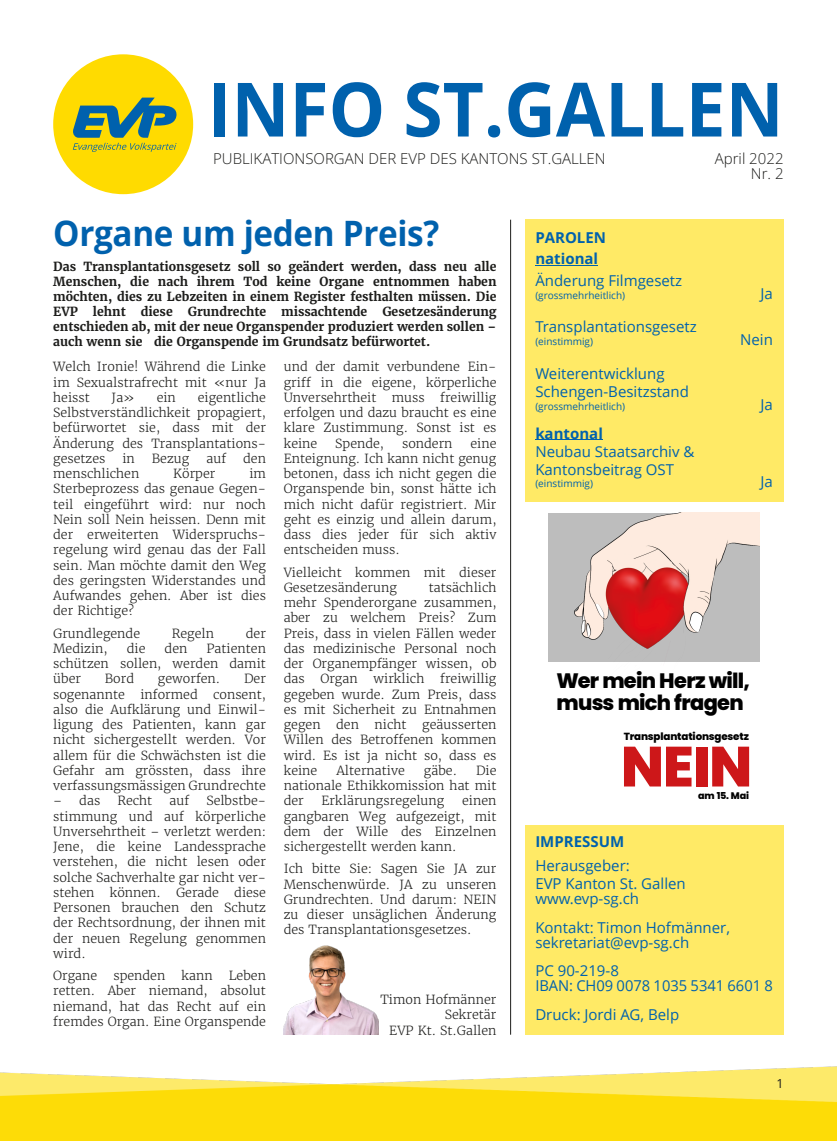
<style>
.page{position:relative;width:837px;height:1141px;background:#fff}
.page>*{position:absolute;margin:0;border:0;box-sizing:border-box;transform-origin:0 0}
.t1{font:700 75px "Open Sans";color:#0061ad;scale:.95 1}
.t2{font:800 56.5px "Poppins";color:#cd1719}
.t3{font:700 35px "Open Sans";letter-spacing:-.01em;color:#0061ad;scale:.95 1}
.t4{font:800 20.88px/21.6px "Poppins";letter-spacing:-.035em;color:#000}
.t5{font:15px/18px "Open Sans";color:#0061ad}
.t6{font:300 15px/15px "Open Sans";color:#1d1d1b;text-align:right}
.t7{font:700 15px/21.5px "Open Sans";color:#0061ad}
.t8{font:300 12.5px/15.2px "Merriweather";color:#1d1d1b;text-align:justify}
.t9{font:700 12.5px/15px "Merriweather";color:#1d1d1b;text-align:justify}
.t10{font:12.5px "Open Sans";color:#1d1d1b}
.t11{font:800 10.25px "Poppins";letter-spacing:-.015em;color:#000}
.t12{font:10px "Open Sans";color:#0061ad}
.t13{font:800 9.5px "Poppins";letter-spacing:-.015em;color:#000}
</style>
<div class="page">
<img style="left:0;top:1066px;width:836px;height:75px">
<div style="left:53px;top:54px;width:140px;height:140px;background:#ffdb00;border-radius:50%"></div>
<svg style="left:72px;top:98px;width:105px;height:54px"></svg>
<hr style="left:510px;top:220px;width:1px;height:815px;background:#1d1d1b">
<img style="left:283px;top:945px;width:96px;height:90px">
<div style="left:524px;top:825px;width:259px;height:210px;background:#ffea66"></div>
<div style="left:524px;top:220px;width:259px;height:282px;background:#ffea66"></div>
<hr style="left:535px;top:265px;width:63px;height:1px;background:#0061ad">
<hr style="left:535px;top:439px;width:67px;height:1px;background:#0061ad">
<div style="left:548px;top:513px;width:211px;height:149px;background:#bdbdbd"></div>
<img style="left:574px;top:513px;width:185px;height:136px">
<h1 class="t1" style="left:208px;top:56px;width:607px">INFO ST.GALLEN</h1>
<p class="t6" style="left:213px;top:151px;width:394px">PUBLIKATIONSORGAN DER EVP DES KANTONS ST.GALLEN</p>
<p class="t6" style="left:714px;top:151px;width:70px">April 2022<br>Nr. 2</p>
<h3 class="t3" style="left:53px;top:209px;width:408px">Organe um jeden Preis?</h3>
<p class="t9" style="left:53px;top:259px;width:444px">Das Transplantationsgesetz soll so geändert werden, dass neu alle Menschen, die nach ihrem Tod keine Organe entnommen haben möchten, dies zu Lebzeiten in einem Register festhalten müssen. Die EVP lehnt diese Grundrechte missachtende Gesetzesänderung entschieden ab, mit der neue Organspender produziert werden sollen – auch wenn sie die Organspende im Grundsatz befürwortet.</p>
<p class="t8" style="left:53px;top:359px;width:214px">Welch Ironie! Während die Linke im Sexualstrafrecht mit «nur Ja heisst</p>
<p class="t8" style="left:53px;top:390px;width:214px;text-indent:144px">eigentliche Selbstverständlichkeit propagiert, befürwortet sie, dass mit der Änderung des Transplantations&shy;gesetzes</p>
<p class="t8" style="left:112px;top:390px;width:25px">Ja»</p>
<p class="t8" style="left:157px;top:390px;width:21px">ein</p>
<p class="t8" style="left:122px;top:451px;width:14px">in</p>
<p class="t8" style="left:152px;top:451px;width:39px">Bezug</p>
<p class="t8" style="left:206px;top:451px;width:21px">auf</p>
<p class="t8" style="left:243px;top:451px;width:24px">den</p>
<p class="t8" style="left:53px;top:466px;width:88px">menschlichen</p>
<p class="t8" style="left:173px;top:466px;width:44px">Körper</p>
<p class="t8" style="left:53px;top:466px;width:214px;text-indent:196px">im Sterbeprozess das genaue Gegen&shy;teil eingeführt wird: nur noch Nein soll Nein heissen. Denn mit der erweiterten Widerspruchs&shy;regelung wird genau das der Fall sein. Man möchte damit den Weg des geringsten Widerstandes und Aufwandes gehen. Aber ist dies der Richtige?</p>
<p class="t8" style="left:53px;top:626px;width:88px">Grundlegende</p>
<p class="t8" style="left:172px;top:626px;width:44px">Regeln</p>
<p class="t8" style="left:246px;top:626px;width:22px">der</p>
<p class="t8" style="left:53px;top:641px;width:56px">Medizin,</p>
<p class="t8" style="left:127px;top:641px;width:20px">die</p>
<p class="t8" style="left:164px;top:641px;width:24px">den</p>
<p class="t8" style="left:53px;top:641px;width:214px;text-indent:153px">Patienten schützen sollen, werden damit über</p>
<p class="t8" style="left:105px;top:671px;width:31px">Bord</p>
<p class="t8" style="left:158px;top:671px;width:64px">geworfen.</p>
<p class="t8" style="left:53px;top:671px;width:214px;text-indent:191px">Der sogenannte informed consent, also die Aufklärung und Einwil&shy;ligung des Patienten, kann gar nicht sichergestellt werden. Vor allem für die Schwächsten ist die Gefahr am grössten, dass ihre verfassungsmässigen Grundrechte</p>
<p class="t8" style="left:53px;top:793px;width:49px">– das</p>
<p class="t8" style="left:117px;top:793px;width:36px">Recht</p>
<p class="t8" style="left:169px;top:793px;width:21px">auf</p>
<p class="t8" style="left:53px;top:793px;width:214px;text-indent:153px">Selbstbe&shy;stimmung und auf körperliche Unversehrtheit – verletzt werden:<br>Jene, die keine Landessprache verstehen, die nicht lesen oder solche Sachverhalte gar nicht ver&shy;stehen können. Gerade diese Personen brauchen den Schutz der Rechtsordnung, der ihnen mit der neuen Regelung genommen wird.</p>
<p class="t8" style="left:53px;top:968px;width:46px">Organe</p>
<p class="t8" style="left:113px;top:968px;width:53px">spenden</p>
<p class="t8" style="left:181px;top:968px;width:33px">kann</p>
<p class="t8" style="left:53px;top:968px;width:214px;text-indent:175px">Leben retten. Aber niemand, absolut niemand, hat das Recht auf ein fremdes Organ. Eine Organspende</p>
<p class="t8" style="left:283px;top:359px;width:214px">und der damit verbundene Ein&shy;griff in die eigene, körperliche Unversehrtheit muss freiwillig erfolgen und dazu braucht es eine klare Zustimmung. Sonst ist es keine</p>
<p class="t8" style="left:335px;top:435px;width:50px">Spende,</p>
<p class="t8" style="left:402px;top:435px;width:52px">sondern</p>
<p class="t8" style="left:283px;top:435px;width:214px;text-indent:187px">eine Enteignung. Ich kann nicht genug betonen, dass ich nicht gegen die Organspende bin, sonst hätte ich mich nicht dafür registriert. Mir geht es einzig und allein darum, dass dies jeder für sich aktiv entscheiden muss.</p>
<p class="t8" style="left:283px;top:565px;width:214px">Vielleicht kommen mit dieser<br>Gesetzesänderung</p>
<p class="t8" style="left:283px;top:580px;width:214px;text-indent:145px">tatsächlich mehr Spenderorgane zusammen, aber zu welchem Preis? Zum Preis, dass in vielen Fällen weder das medizinische Personal noch der Organempfänger wissen, ob das</p>
<p class="t8" style="left:283px;top:671px;width:214px;text-indent:156px">freiwillig gegeben wurde. Zum Preis, dass es mit Sicherheit zu Entnahmen gegen den nicht geäusserten Willen des Betroffenen kommen wird. Es ist ja nicht so, dass es keine</p>
<p class="t8" style="left:320px;top:671px;width:39px">Organ</p>
<p class="t8" style="left:373px;top:671px;width:52px">wirklich</p>
<p class="t8" style="left:336px;top:763px;width:70px">Alternative</p>
<p class="t8" style="left:424px;top:763px;width:35px">gäbe.</p>
<p class="t8" style="left:283px;top:763px;width:214px;text-indent:192px">Die nationale Ethikkomission hat mit der</p>
<p class="t8" style="left:321px;top:793px;width:124px">Erklärungsregelung</p>
<p class="t8" style="left:283px;top:793px;width:214px;text-indent:178px">einen gangbaren Weg aufgezeigt, mit dem der Wille des Einzelnen sichergestellt werden kann.</p>
<p class="t8" style="left:283px;top:861px;width:214px">Ich bitte Sie: Sagen Sie JA zur Menschenwürde. JA zu unseren Grundrechten. Und darum: NEIN zu dieser unsäglichen Änderung des Transplantationsgesetzes.</p>
<p class="t8" style="left:380px;top:992px;width:117px;text-align:right">Timon Hofmänner<br>Sekretär<br>EVP Kt. St.Gallen</p>
<p class="t7" style="left:535px;top:226px;width:72px">PAROLEN national</p>
<p class="t5" style="left:535px;top:273px;width:148px">Änderung Filmgesetz</p>
<p class="t12" style="left:535px;top:291px;width:91px">(grossmehrheitlich)</p>
<p class="t5" style="left:760px;top:286px;width:14px">Ja</p>
<p class="t5" style="left:535px;top:319px;width:163px">Transplantationsgesetz</p>
<p class="t12" style="left:535px;top:338px;width:59px">(einstimmig)</p>
<p class="t5" style="left:740px;top:332px;width:34px">Nein</p>
<p class="t5" style="left:535px;top:366px;width:155px">Weiterentwicklung<br>Schengen-Besitzstand</p>
<p class="t12" style="left:535px;top:402px;width:91px">(grossmehrheitlich)</p>
<p class="t5" style="left:760px;top:397px;width:14px">Ja</p>
<p class="t7" style="left:535px;top:422px;width:69px">kantonal</p>
<p class="t5" style="left:535px;top:444px;width:160px">Neubau Staatsarchiv &amp;<br>Kantonsbeitrag OST</p>
<p class="t12" style="left:535px;top:479px;width:59px">(einstimmig)</p>
<p class="t5" style="left:760px;top:474px;width:14px">Ja</p>
<h3 class="t4" style="left:556px;top:670px;width:195px">Wer mein Herz will, muss mich fragen</h3>
<h2 class="t2" style="left:620px;top:734px;width:133px">NEIN</h2>
<p class="t13" style="left:698px;top:790px;width:52px">am 15. Mai</p>
<p class="t11" style="left:623px;top:731px;width:127px">Transplantationsgesetz</p>
<p class="t7" style="left:535px;top:830px;width:90px">IMPRESSUM</p>
<p class="t5" style="left:535px;top:858px;width:152px">Herausgeber:<br>EVP Kanton St. Gallen</p>
<p class="t5" style="left:535px;top:886px;width:196px;line-height:28.5px">www.evp-sg.ch<br>Kontakt: Timon Hofmänner,</p>
<p class="t5" style="left:535px;top:930px;width:155px;line-height:28.5px">sekretariat@evp-sg.ch<br>PC 90-219-8</p>
<p class="t5" style="left:535px;top:973px;width:239px;line-height:28.5px">IBAN: CH09 0078 1035 5341 6601 8<br>Druck: Jordi AG, Belp</p>
<p class="t10" style="left:776px;top:1078px;width:9px">1</p>
</div>
